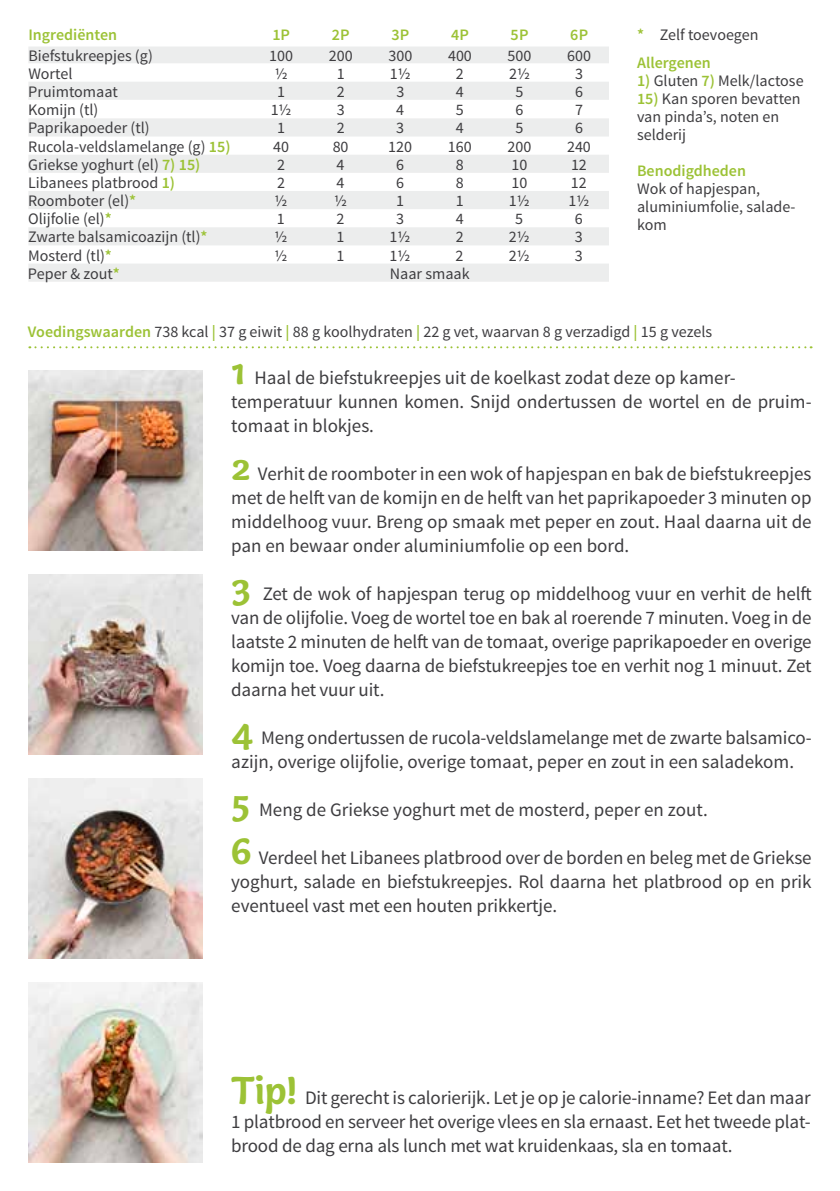
<style>
.page{position:relative;width:840px;height:1191px;background:#fff}
.page>*{position:absolute;margin:0;border:0;box-sizing:border-box;transform-origin:0 0}
.t1{font:19px/24px "Source Sans Pro";letter-spacing:-.005em;color:#3e3d40;text-align:justify}
.t2{font:16px/18px "Source Sans Pro";color:#3e3d40}
.t3{font:600 16px "Source Sans Pro";color:#9cc236}
.s1{font-weight:600;color:#9cc236}
.s2{font-family:"Capucine Basic";font-weight:700;font-size:40px;color:#9cc236}
</style>
<div class="page">
<svg style="left:29px;top:346px;width:782px;height:2px"></svg>
<div style="left:28px;top:47px;width:580px;height:16px;background:#eceded"></div>
<svg style="left:28px;top:82px;width:580px;height:200px;fill:#f1f1f1"></svg>
<img style="left:28px;top:574px;width:175px;height:180px">
<img style="left:28px;top:370px;width:175px;height:180px">
<img style="left:28px;top:982px;width:175px;height:180px">
<img style="left:28px;top:778px;width:175px;height:180px">
<p class="t3" style="left:28px;top:25px;width:90px">Ingrediënten</p>
<p class="t3" style="left:272px;top:25px;width:19px">1P</p>
<p class="t3" style="left:332px;top:25px;width:19px">2P</p>
<p class="t3" style="left:391px;top:25px;width:19px">3P</p>
<p class="t3" style="left:451px;top:25px;width:19px">4P</p>
<p class="t3" style="left:510px;top:25px;width:19px">5P</p>
<p class="t3" style="left:570px;top:25px;width:19px">6P</p>
<p class="t2" style="left:28px;top:47px;width:126px">Biefstukreepjes (g)</p>
<p class="t2" style="left:269px;top:47px;width:25px">100</p>
<p class="t2" style="left:329px;top:47px;width:25px">200</p>
<p class="t2" style="left:388px;top:47px;width:25px">300</p>
<p class="t2" style="left:448px;top:47px;width:25px">400</p>
<p class="t2" style="left:507px;top:47px;width:25px">500</p>
<p class="t2" style="left:567px;top:47px;width:25px">600</p>
<p class="t2" style="left:28px;top:65px;width:46px">Wortel</p>
<p class="t2" style="left:274px;top:65px;width:14px">½</p>
<p class="t2" style="left:336px;top:65px;width:9px">1</p>
<p class="t2" style="left:389px;top:65px;width:22px">1½</p>
<p class="t2" style="left:455px;top:65px;width:9px">2</p>
<p class="t2" style="left:509px;top:65px;width:22px">2½</p>
<p class="t2" style="left:575px;top:65px;width:9px">3</p>
<p class="t2" style="left:28px;top:83px;width:91px">Pruimtomaat</p>
<p class="t2" style="left:277px;top:83px;width:9px">1</p>
<p class="t2" style="left:336px;top:83px;width:9px">2</p>
<p class="t2" style="left:396px;top:83px;width:9px">3</p>
<p class="t2" style="left:455px;top:83px;width:9px">4</p>
<p class="t2" style="left:515px;top:83px;width:9px">5</p>
<p class="t2" style="left:574px;top:83px;width:9px">6</p>
<p class="t2" style="left:28px;top:101px;width:72px">Komijn (tl)</p>
<p class="t2" style="left:270px;top:101px;width:22px">1½</p>
<p class="t2" style="left:336px;top:101px;width:9px">3</p>
<p class="t2" style="left:396px;top:101px;width:9px">4</p>
<p class="t2" style="left:455px;top:101px;width:9px">5</p>
<p class="t2" style="left:515px;top:101px;width:9px">6</p>
<p class="t2" style="left:574px;top:101px;width:9px">7</p>
<p class="t2" style="left:28px;top:119px;width:123px">Paprikapoeder (tl)</p>
<p class="t2" style="left:277px;top:119px;width:9px">1</p>
<p class="t2" style="left:336px;top:119px;width:9px">2</p>
<p class="t2" style="left:396px;top:119px;width:9px">3</p>
<p class="t2" style="left:455px;top:119px;width:9px">4</p>
<p class="t2" style="left:515px;top:119px;width:9px">5</p>
<p class="t2" style="left:574px;top:119px;width:9px">6</p>
<p class="t2" style="left:28px;top:138px;width:204px">Rucola-veldslamelange (g) <span class="s1">15)</span></p>
<p class="t2" style="left:273px;top:138px;width:17px">40</p>
<p class="t2" style="left:332px;top:138px;width:17px">80</p>
<p class="t2" style="left:388px;top:138px;width:25px">120</p>
<p class="t2" style="left:447px;top:138px;width:25px">160</p>
<p class="t2" style="left:507px;top:138px;width:25px">200</p>
<p class="t2" style="left:566px;top:138px;width:25px">240</p>
<p class="t2" style="left:28px;top:156px;width:174px">Griekse yoghurt (el) <span class="s1">7) 15)</span></p>
<p class="t2" style="left:277px;top:156px;width:9px">2</p>
<p class="t2" style="left:336px;top:156px;width:9px">4</p>
<p class="t2" style="left:396px;top:156px;width:9px">6</p>
<p class="t2" style="left:455px;top:156px;width:9px">8</p>
<p class="t2" style="left:511px;top:156px;width:17px">10</p>
<p class="t2" style="left:570px;top:156px;width:17px">12</p>
<p class="t2" style="left:28px;top:174px;width:148px">Libanees platbrood <span class="s1">1)</span></p>
<p class="t2" style="left:277px;top:174px;width:9px">2</p>
<p class="t2" style="left:336px;top:174px;width:9px">4</p>
<p class="t2" style="left:396px;top:174px;width:9px">6</p>
<p class="t2" style="left:455px;top:174px;width:9px">8</p>
<p class="t2" style="left:511px;top:174px;width:17px">10</p>
<p class="t2" style="left:570px;top:174px;width:17px">12</p>
<p class="t2" style="left:28px;top:192px;width:109px">Roomboter (el)<span class="s1">*</span></p>
<p class="t2" style="left:274px;top:192px;width:14px">½</p>
<p class="t2" style="left:334px;top:192px;width:14px">½</p>
<p class="t2" style="left:396px;top:192px;width:9px">1</p>
<p class="t2" style="left:455px;top:192px;width:9px">1</p>
<p class="t2" style="left:508px;top:192px;width:22px">1½</p>
<p class="t2" style="left:568px;top:192px;width:22px">1½</p>
<p class="t2" style="left:28px;top:210px;width:85px">Olijfolie (el)<span class="s1">*</span></p>
<p class="t2" style="left:277px;top:210px;width:9px">1</p>
<p class="t2" style="left:336px;top:210px;width:9px">2</p>
<p class="t2" style="left:396px;top:210px;width:9px">3</p>
<p class="t2" style="left:455px;top:210px;width:9px">4</p>
<p class="t2" style="left:515px;top:210px;width:9px">5</p>
<p class="t2" style="left:574px;top:210px;width:9px">6</p>
<p class="t2" style="left:28px;top:228px;width:181px">Zwarte balsamicoazijn (tl)<span class="s1">*</span></p>
<p class="t2" style="left:274px;top:228px;width:14px">½</p>
<p class="t2" style="left:336px;top:228px;width:9px">1</p>
<p class="t2" style="left:389px;top:228px;width:22px">1½</p>
<p class="t2" style="left:455px;top:228px;width:9px">2</p>
<p class="t2" style="left:508px;top:228px;width:22px">2½</p>
<p class="t2" style="left:574px;top:228px;width:9px">3</p>
<p class="t2" style="left:28px;top:246px;width:85px">Mosterd (tl)<span class="s1">*</span></p>
<p class="t2" style="left:274px;top:246px;width:14px">½</p>
<p class="t2" style="left:336px;top:246px;width:9px">1</p>
<p class="t2" style="left:389px;top:246px;width:22px">1½</p>
<p class="t2" style="left:455px;top:246px;width:9px">2</p>
<p class="t2" style="left:508px;top:246px;width:22px">2½</p>
<p class="t2" style="left:574px;top:246px;width:9px">3</p>
<p class="t2" style="left:28px;top:265px;width:93px">Peper &amp; zout<span class="s1">*</span></p>
<p class="t2" style="left:389px;top:265px;width:81px">Naar smaak</p>
<p class="t2" style="left:636px;top:21px;width:123px;line-height:28px"><span class="s1">*</span> Zelf toevoegen<br><span class="s1">Allergenen</span></p>
<p class="t2" style="left:636px;top:72px;width:168px"><span class="s1">1)</span> Gluten <span class="s1">7)</span> Melk/lactose</p>
<p class="t2" style="left:636px;top:90px;width:165px"><span class="s1">15)</span> Kan sporen bevatten van pinda’s, noten en selderij</p>
<p class="t3" style="left:636px;top:161px;width:110px">Benodigdheden</p>
<p class="t2" style="left:636px;top:180px;width:160px">Wok of hapjespan, aluminiumfolie, salade&shy;kom</p>
<p class="t2" style="left:28px;top:322px;width:685px"><span class="s1">Voedingswaarden</span> 738 kcal <span class="s1">|</span> 37 g eiwit <span class="s1">|</span> 88 g koolhydraten <span class="s1">|</span> 22 g vet, waarvan 8 g verzadigd <span class="s1">|</span> 15 g vezels</p>
<p class="t1" style="left:231px;top:366px;width:581px;text-align:left"><span class="s2">1</span> Haal de biefstukreepjes uit de koelkast zodat deze op kamer&shy;temperatuur kunnen komen. Snijd ondertussen de wortel en de pruim&shy;tomaat in blokjes.</p>
<p class="t1" style="left:231px;top:462px;width:581px"><span class="s2">2</span> Verhit de roomboter in een wok of hapjespan en bak de biefstukreepjes met de helft van de komijn en de helft van het paprikapoeder 3 minuten op middelhoog vuur. Breng op smaak met peper en zout. Haal daarna uit de pan en bewaar onder aluminiumfolie op een bord.</p>
<p class="t1" style="left:231px;top:582px;width:581px"><span class="s2">3</span> Zet de wok of hapjespan terug op middelhoog vuur en verhit de helft van de olijfolie. Voeg de wortel toe en bak al roerende 7 minuten. Voeg in de laatste 2 minuten de helft van de tomaat, overige paprikapoeder en overige komijn toe. Voeg daarna de biefstukreepjes toe en verhit nog 1 minuut. Zet daarna het vuur uit.</p>
<p class="t1" style="left:231px;top:726px;width:581px"><span class="s2">4</span> Meng ondertussen de rucola-veldslamelange met de zwarte balsamico&shy;azijn, overige olijfolie, overige tomaat, peper en zout in een saladekom.</p>
<p class="t1" style="left:231px;top:798px;width:478px"><span class="s2">5</span> Meng de Griekse yoghurt met de mosterd, peper en zout.</p>
<p class="t1" style="left:231px;top:846px;width:581px"><span class="s2">6</span> Verdeel het Libanees platbrood over de borden en beleg met de Griekse yoghurt, salade en biefstukreepjes. Rol daarna het platbrood op en prik eventueel vast met een houten prikkertje.</p>
<p class="t1" style="left:231px;top:1086px;width:580px"><span class="s2">Tip!</span> Dit gerecht is calorierijk. Let je op je calorie-inname? Eet dan maar 1 platbrood en serveer het overige vlees en sla ernaast. Eet het tweede plat&shy;brood de dag erna als lunch met wat kruidenkaas, sla en tomaat.</p>
</div>
